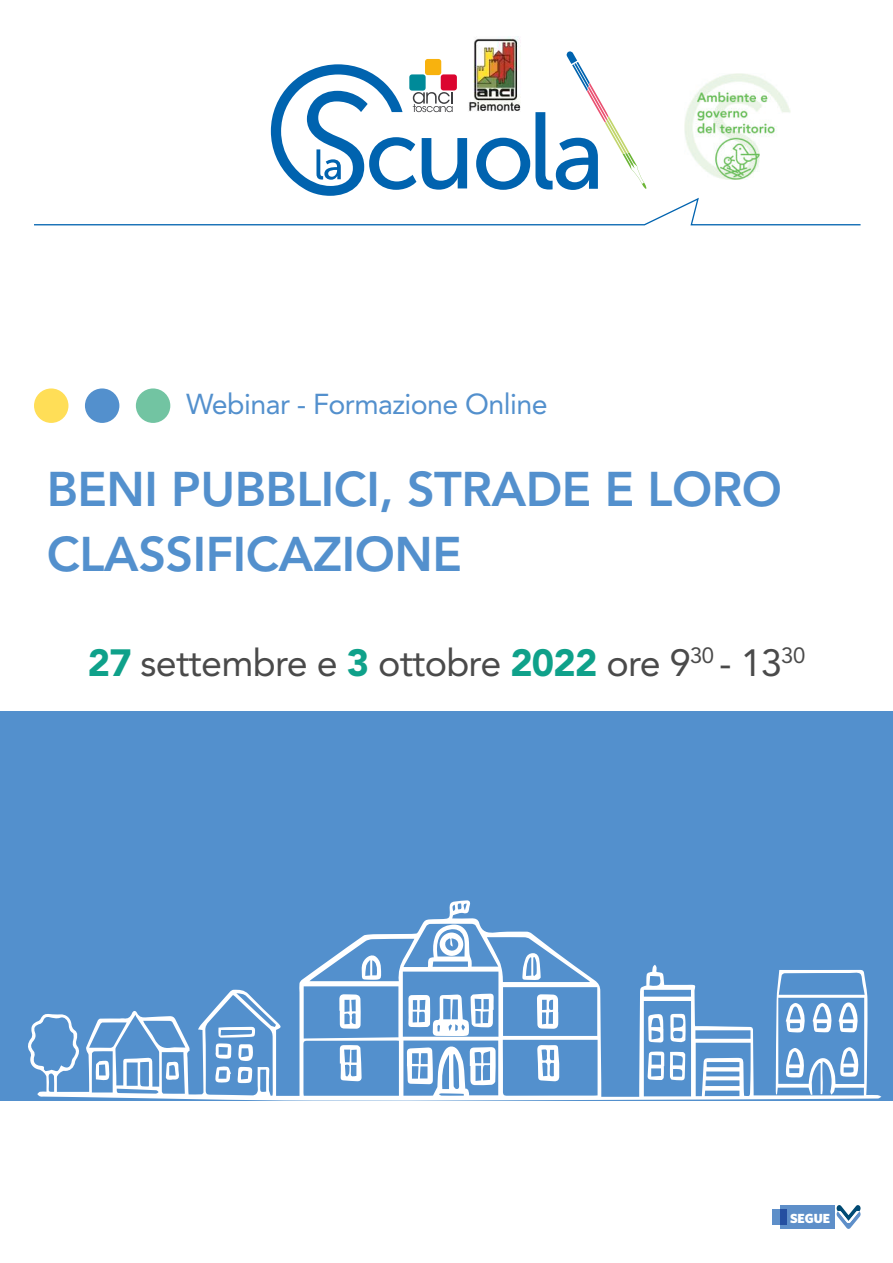
<style>
.page{position:relative;width:893px;height:1263px;background:#fff}
.page>*{position:absolute;margin:0;border:0;box-sizing:border-box;transform-origin:0 0}
.t1{font:800 48.3px/64.9px "Avenir LT Std";letter-spacing:-.01em;color:#5390cd}
.t2{font:37.65px "Avenir LT Std";letter-spacing:-.02em;color:#4a4a4a}
.t3{font:28.65px "Avenir LT Std";letter-spacing:-.02em;color:#5390cd}
.t4{font:900 13.2px "Whitney HTF";color:#fff}
.s1{font-weight:900;color:#0fa18a}
</style>
<div class="page">
<svg style="left:837px;top:1205px;width:23px;height:24px"></svg>
<div style="left:780px;top:1205px;width:54px;height:24px;background:#5e8fc9"></div>
<div style="left:772px;top:1209px;width:8px;height:15px;background:#5e8fc9"></div>
<div style="left:780px;top:1209px;width:7px;height:15px;background:#244fa1"></div>
<div style="left:136px;top:388px;width:34px;height:35px;background:#72c4a2;border-radius:50%"></div>
<div style="left:85px;top:388px;width:34px;height:35px;background:#5390cd;border-radius:50%"></div>
<div style="left:34px;top:388px;width:34px;height:35px;background:#ffde57;border-radius:50%"></div>
<div style="left:0;top:711px;width:893px;height:390px;background:#5390cd"></div>
<svg style="left:28px;top:900px;width:853px;height:201px"></svg>
<svg style="left:838px;top:1001px;width:20px;height:31px"></svg>
<svg style="left:840px;top:1047px;width:19px;height:31px"></svg>
<svg style="left:786px;top:1048px;width:18px;height:30px"></svg>
<svg style="left:786px;top:1003px;width:19px;height:29px"></svg>
<svg style="left:812px;top:1003px;width:20px;height:29px"></svg>
<svg style="left:340px;top:1045px;width:22px;height:36px"></svg>
<svg style="left:537px;top:1045px;width:22px;height:36px"></svg>
<svg style="left:339px;top:994px;width:22px;height:35px"></svg>
<svg style="left:214px;top:1027px;width:41px;height:56px"></svg>
<svg style="left:537px;top:994px;width:21px;height:35px"></svg>
<svg style="left:408px;top:993px;width:86px;height:43px"></svg>
<svg style="left:647px;top:1051px;width:17px;height:29px"></svg>
<svg style="left:646px;top:1013px;width:17px;height:30px"></svg>
<svg style="left:670px;top:1012px;width:16px;height:31px"></svg>
<svg style="left:670px;top:1052px;width:15px;height:28px"></svg>
<svg style="left:360px;top:954px;width:21px;height:27px"></svg>
<svg style="left:521px;top:953px;width:20px;height:28px"></svg>
<svg style="left:470px;top:1047px;width:26px;height:38px"></svg>
<svg style="left:407px;top:1047px;width:26px;height:37px"></svg>
<svg style="left:166px;top:1061px;width:13px;height:19px"></svg>
<svg style="left:96px;top:1060px;width:14px;height:21px"></svg>
<svg style="left:439px;top:932px;width:24px;height:24px"></svg>
<svg style="left:34px;top:51px;width:827px;height:175px"></svg>
<img style="left:462px;top:37px;width:65px;height:79px">
<p class="t3" style="left:186px;top:388px;width:363px">Webinar - Formazione Online</p>
<p class="t1" style="left:47px;top:457px;width:737px">BENI PUBBLICI, STRADE E LORO<br>CLASSIFICAZIONE</p>
<p class="t2" style="left:88px;top:641px;width:719px"><span class="s1">27</span> settembre e <span class="s1">3</span> ottobre <span class="s1">2022</span> ore 9<sup>30</sup> - 13<sup>30</sup></p>
<p class="t4" style="left:790px;top:1210px;width:42px">SEGUE</p>
</div>
